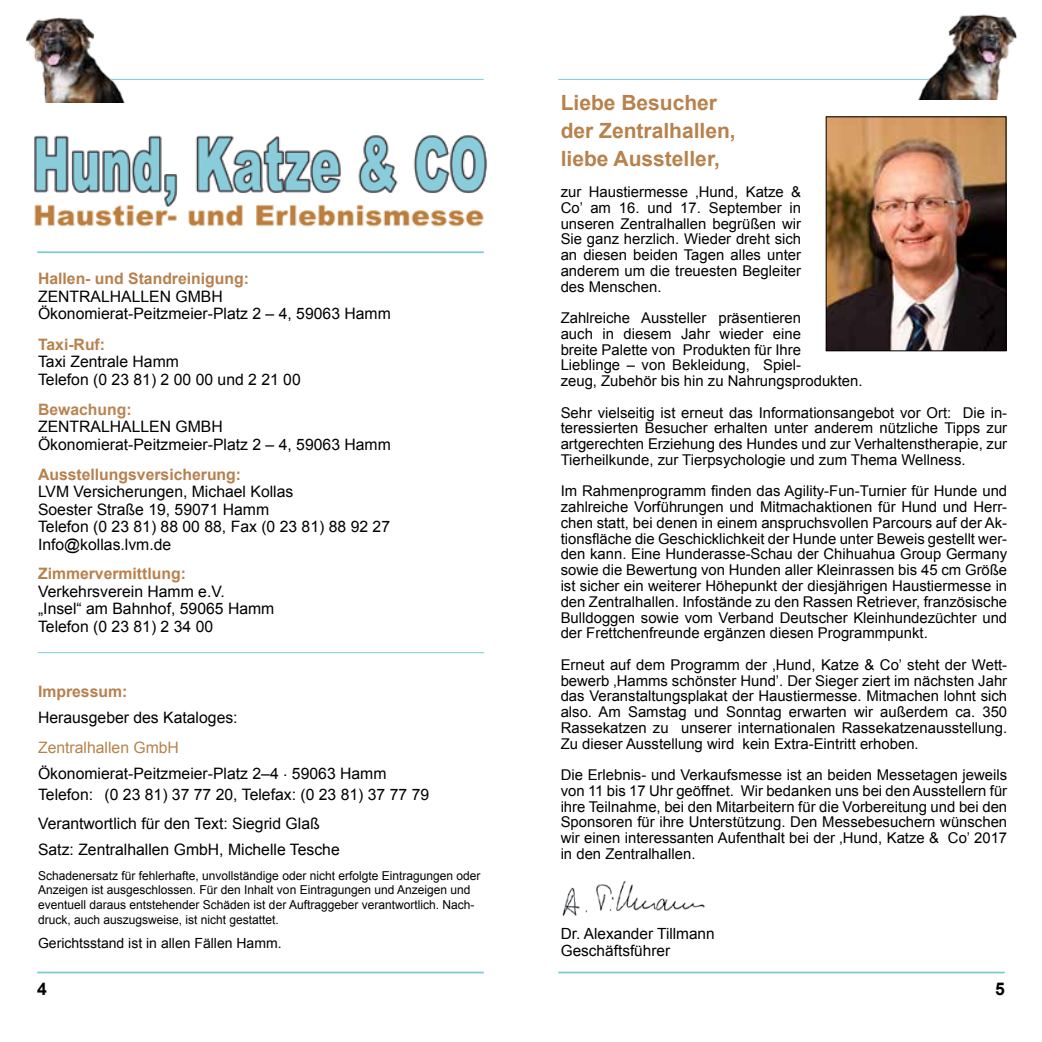
<style>
.page{position:relative;width:1042px;height:1042px;background:#fff}
.page>*{position:absolute;margin:0;border:0;box-sizing:border-box;transform-origin:0 0}
.t1{font:700 21px/28px "Arial";color:#b7824c}
.t2{font:700 17.5px "Arial";color:#000}
.t3{font:15.75px/17.5px "Arial";color:#000}
.t4{font:700 15.75px "Arial";color:#b7804e}
.t5{font:700 15.75px "Arial";color:#b8814b}
.t6{font:15.75px "Arial";color:#b7824c}
.t7{font:700 15.75px "Arial";color:#ba8452}
.t8{font:700 15.75px "Arial";color:#b7824c}
.t9{font:15.4px/17.2px "Arial";color:#000}
.t10{font:14.88px/15.8px "Arial";color:#000;text-align:justify}
.t11{font:14px "Arial";color:#000}
.t12{font:12.25px/14.7px "Arial";color:#000}
</style>
<div class="page">
<hr style="left:110px;top:79px;width:374px;height:1px;background:#7acada">
<hr style="left:37px;top:971px;width:447px;height:2px;background:#7acada">
<hr style="left:558px;top:79px;width:394px;height:1px;background:#7acada">
<hr style="left:558px;top:971px;width:447px;height:2px;background:#7acada">
<img style="left:25px;top:17px;width:104px;height:86px">
<img style="left:910px;top:14px;width:107px;height:85px">
<hr style="left:38px;top:652px;width:446px;height:1px;background:#7acada">
<img style="left:34px;top:135px;width:453px;height:92px">
<hr style="left:37px;top:251px;width:447px;height:2px;background:#7acada">
<img style="left:828px;top:119px;width:176px;height:230px">
<div style="left:826px;top:117px;width:180px;height:234px;border:1px solid #000"></div>
<img style="left:562px;top:880px;width:144px;height:36px">
<p class="t4" style="left:38px;top:268px;width:212px">Hallen- und Standreinigung:</p>
<p class="t3" style="left:38px;top:288px;width:354px">ZENTRALHALLEN GMBH<br>Ökonomierat-Peitzmeier-Platz 2 – 4, 59063 Hamm</p>
<p class="t8" style="left:38px;top:333px;width:69px">Taxi-Ruf:</p>
<p class="t3" style="left:38px;top:353px;width:264px">Taxi Zentrale Hamm<br>Telefon (0 23 81) 2 00 00 und 2 21 00</p>
<p class="t7" style="left:38px;top:399px;width:95px">Bewachung:</p>
<p class="t3" style="left:38px;top:418px;width:354px">ZENTRALHALLEN GMBH<br>Ökonomierat-Peitzmeier-Platz 2 – 4, 59063 Hamm</p>
<p class="t4" style="left:38px;top:464px;width:205px">Ausstellungsversicherung:</p>
<p class="t3" style="left:38px;top:483px;width:353px">LVM Versicherungen, Michael Kollas<br>Soester Straße 19, 59071 Hamm<br>Telefon (0 23 81) 88 00 88, Fax (0 23 81) 88 92 27<br>Info@kollas.lvm.de</p>
<p class="t5" style="left:38px;top:563px;width:149px">Zimmervermittlung:</p>
<p class="t3" style="left:38px;top:582px;width:238px">Verkehrsverein Hamm e.V.<br>„Insel“ am Bahnhof, 59065 Hamm<br>Telefon (0 23 81) 2 34 00</p>
<p class="t4" style="left:38px;top:681px;width:91px">Impressum:</p>
<p class="t3" style="left:38px;top:709px;width:201px">Herausgeber des Kataloges:</p>
<p class="t6" style="left:38px;top:737px;width:142px">Zentralhallen GmbH</p>
<p class="t3" style="left:38px;top:763px;width:393px;line-height:21px">Ökonomierat-Peitzmeier-Platz 2–4 . 59063 Hamm<br>Telefon: (0 23 81) 37 77 20, Telefax: (0 23 81) 37 77 79</p>
<p class="t3" style="left:38px;top:811px;width:303px;line-height:25.7px">Verantwortlich für den Text: Siegrid Glaß<br>Satz: Zentralhallen GmbH, Michelle Tesche</p>
<p class="t12" style="left:38px;top:868px;width:444px">Schadenersatz für fehlerhafte, unvollständige oder nicht erfolgte Eintragungen oder Anzeigen ist ausgeschlossen. Für den Inhalt von Eintragungen und Anzeigen und eventuell daraus entstehender Schäden ist der Auftraggeber verantwortlich. Nach&shy;druck, auch auszugsweise, ist nicht gestattet.</p>
<p class="t11" style="left:38px;top:933px;width:245px">Gerichtsstand ist in allen Fällen Hamm.</p>
<h1 class="t1" style="left:561px;top:89px;width:177px">Liebe Besucher der Zentralhallen, liebe Aussteller,</h1>
<p class="t10" style="left:561px;top:184px;width:242px">zur Haustiermesse ‚Hund, Katze &amp; Co’ am 16. und 17. September in unseren Zentralhallen begrüßen wir Sie ganz herzlich. Wieder dreht sich an diesen beiden Tagen alles unter anderem um die treuesten Begleiter des Menschen.</p>
<p class="t10" style="left:561px;top:310px;width:303px;text-align:left">Zahlreiche Aussteller präsentieren<br>auch in diesem Jahr wieder eine<br>breite Palette von Produkten für Ihre Lieblinge – von Bekleidung, Spiel-<br>zeug, Zubehör bis hin zu Nahrungsprodukten.</p>
<p class="t10" style="left:561px;top:405px;width:448px">Sehr vielseitig ist erneut das Informationsangebot vor Ort: Die in&shy;teressierten Besucher erhalten unter anderem nützliche Tipps zur artgerechten Erziehung des Hundes und zur Verhaltenstherapie, zur Tierheilkunde, zur Tierpsychologie und zum Thema Wellness.</p>
<p class="t10" style="left:561px;top:483px;width:448px">Im Rahmenprogramm finden das Agility-Fun-Turnier für Hunde und zahlreiche Vorführungen und Mitmachaktionen für Hund und Herr&shy;chen statt, bei denen in einem anspruchsvollen Parcours auf der Ak&shy;tionsfläche die Geschicklichkeit der Hunde unter Beweis gestellt wer&shy;den kann. Eine Hunderasse-Schau der Chihuahua Group Germany sowie die Bewertung von Hunden aller Kleinrassen bis 45 cm Größe ist sicher ein weiterer Höhepunkt der diesjährigen Haustiermesse in den Zentralhallen. Infostände zu den Rassen Retriever, französische Bulldoggen sowie vom Verband Deutscher Kleinhundezüchter und der Frettchenfreunde ergänzen diesen Programmpunkt.</p>
<p class="t10" style="left:561px;top:657px;width:448px">Erneut auf dem Programm der ‚Hund, Katze &amp; Co’ steht der Wett&shy;bewerb ‚Hamms schönster Hund’. Der Sieger ziert im nächsten Jahr das Veranstaltungsplakat der Haustiermesse. Mitmachen lohnt sich also. Am Samstag und Sonntag erwarten wir außerdem ca. 350<br>Rassekatzen zu unserer internationalen Rassekatzenausstellung.<br>Zu dieser Ausstellung wird kein Extra-Eintritt erhoben.</p>
<p class="t10" style="left:561px;top:767px;width:448px">Die Erlebnis- und Verkaufsmesse ist an beiden Messetagen jeweils von 11 bis 17 Uhr geöffnet. Wir bedanken uns bei den Ausstellern für ihre Teilnahme, bei den Mitarbeitern für die Vorbereitung und bei den Sponsoren für ihre Unterstützung. Den Messebesuchern wünschen wir einen interessanten Aufenthalt bei der ‚Hund, Katze &amp; Co’ 2017 in den Zentralhallen.</p>
<p class="t9" style="left:561px;top:925px;width:156px">Dr. Alexander Tillmann<br>Geschäftsführer</p>
<p class="t2" style="left:37px;top:977px;width:11px">4</p>
<p class="t2" style="left:995px;top:977px;width:11px">5</p>
</div>
